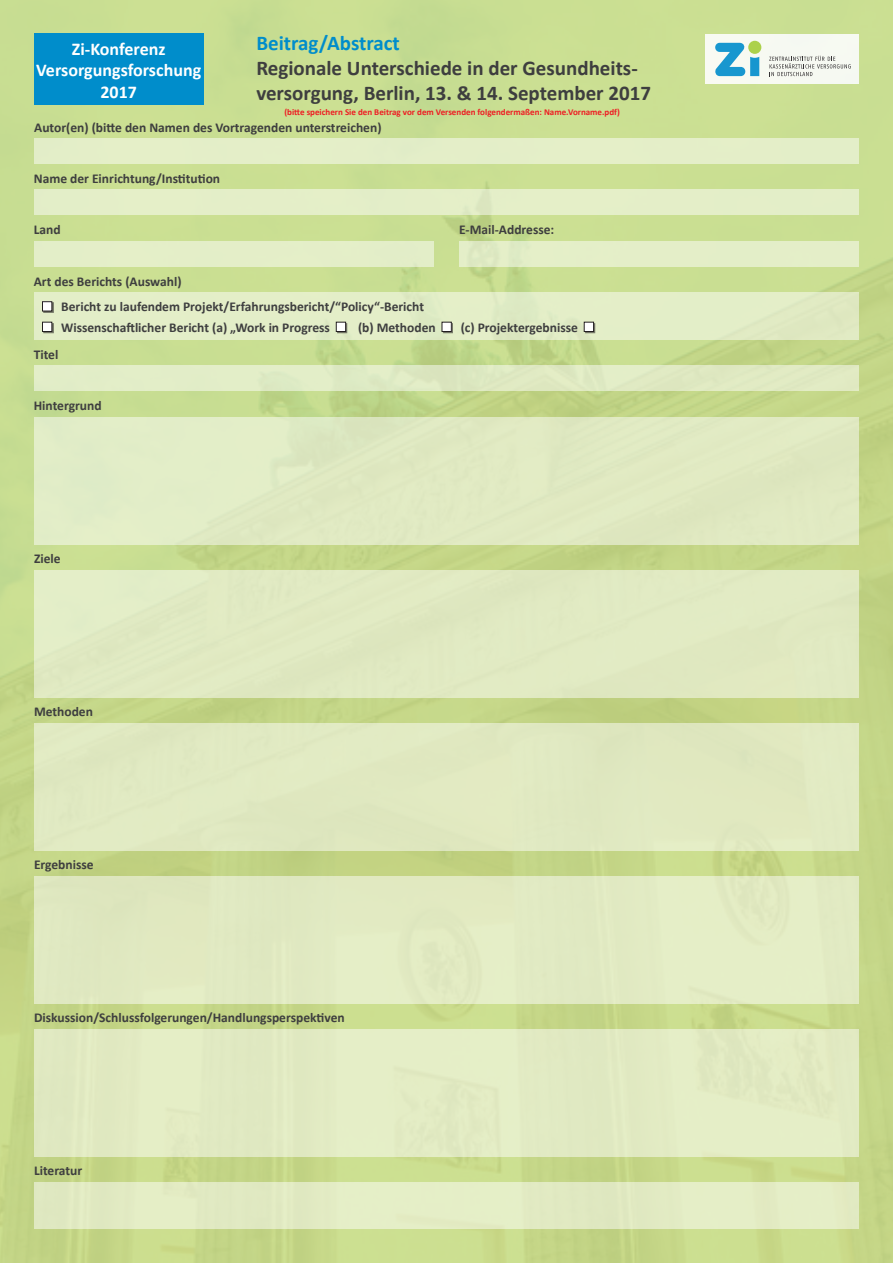
<style>
.page{position:relative;width:893px;height:1263px;background:#fff}
.page>*{position:absolute;margin:0;border:0;box-sizing:border-box;transform-origin:0 0}
.t1{font:700 21px/25.2px "Calibri";color:#3e3e3f}
.t2{font:700 21px "Calibri";color:#008dcb}
.t3{font:700 18px/21.6px "Calibri";color:#fff;text-align:center}
.t4{font:700 13.5px/25.5px "Calibri";color:#3e3e3f}
.t5{font:700 9px "Calibri";color:#ee1d23}
</style>
<div class="page">
<img style="left:0;top:0;width:893px;height:1263px">
<div style="left:34px;top:34px;width:169px;height:71px;background:#008dcb"></div>
<div style="left:34px;top:190px;width:825px;height:25px;background:#e4eec8"></div>
<div style="left:34px;top:241px;width:399px;height:25px;background:#e4eec8"></div>
<div style="left:459px;top:241px;width:400px;height:25px;background:#e4eec8"></div>
<div style="left:34px;top:366px;width:825px;height:25px;background:#e1ebc4"></div>
<div style="left:34px;top:417px;width:825px;height:127px;background:#e1eac3"></div>
<div style="left:34px;top:570px;width:825px;height:127px;background:#e1eac2"></div>
<div style="left:34px;top:723px;width:825px;height:127px;background:#e0e9c1"></div>
<div style="left:34px;top:876px;width:825px;height:127px;background:#e1eac2"></div>
<div style="left:34px;top:1029px;width:825px;height:128px;background:#e2eac3"></div>
<div style="left:34px;top:1182px;width:825px;height:47px;background:#e3ebc3"></div>
<div style="left:34px;top:293px;width:825px;height:47px;background:#e3eec8"></div>
<div style="left:43px;top:302px;width:11px;height:11px;background:#231f20;opacity:.6"></div>
<div style="left:42px;top:302px;width:10px;height:9px;background:#fff"></div>
<div style="left:42px;top:301px;width:10px;height:10px;border:1px solid #231f20"></div>
<div style="left:43px;top:323px;width:11px;height:10px;background:#54544b"></div>
<div style="left:42px;top:322px;width:10px;height:9px;background:#fff"></div>
<div style="left:42px;top:322px;width:10px;height:10px;border:1px solid #231f20"></div>
<div style="left:337px;top:323px;width:10px;height:10px;background:#707363"></div>
<div style="left:336px;top:322px;width:10px;height:9px;background:#fff"></div>
<div style="left:336px;top:322px;width:10px;height:10px;border:1px solid #231f20"></div>
<div style="left:443px;top:323px;width:10px;height:10px;background:#231f20;opacity:.6"></div>
<div style="left:442px;top:322px;width:9px;height:9px;background:#fff"></div>
<div style="left:442px;top:322px;width:9px;height:10px;border:1px solid #231f20"></div>
<div style="left:585px;top:323px;width:10px;height:10px;background:#727565"></div>
<div style="left:584px;top:322px;width:10px;height:9px;background:#fff"></div>
<div style="left:584px;top:322px;width:10px;height:10px;border:1px solid #231f20"></div>
<div style="left:34px;top:139px;width:825px;height:25px;background:#e4eec8"></div>
<h2 class="t3" style="left:36px;top:38px;width:166px">Zi-Konferenz<br>Versorgungsforschung<br>2017</h2>
<h1 class="t2" style="left:256px;top:29px;width:145px">Beitrag/Abstract</h1>
<h1 class="t1" style="left:256px;top:55px;width:396px">Regionale Unterschiede in der Gesundheits&shy;versorgung, Berlin, 13. &amp; 14. September 2017</h1>
<p class="t5" style="left:284px;top:106px;width:337px">(bitte speichern Sie den Beitrag vor dem Versenden folgendermaßen: Name.Vorname.pdf)</p>
<p class="t4" style="left:34px;top:115px;width:349px">Autor(en) (bitte den Namen des Vortragenden unterstreichen)</p>
<p class="t4" style="left:34px;top:166px;width:188px">Name der Einrichtung/Institution</p>
<p class="t4" style="left:34px;top:217px;width:28px">Land</p>
<p class="t4" style="left:459px;top:217px;width:97px">E-Mail-Addresse:</p>
<p class="t4" style="left:61px;top:268px;width:364px;text-indent:-27px">Art des Berichts (Auswahl)<br>Bericht zu laufendem Projekt/Erfahrungsbericht/“Policy“-Bericht</p>
<p class="t4" style="left:61px;top:314px;width:270px">Wissenschaftlicher Bericht (a) „Work in Progress</p>
<p class="t4" style="left:358px;top:314px;width:79px">(b) Methoden</p>
<p class="t4" style="left:461px;top:314px;width:119px">(c) Projektergebnisse</p>
<p class="t4" style="left:34px;top:342px;width:26px">Titel</p>
<p class="t4" style="left:34px;top:393px;width:69px">Hintergrund</p>
<p class="t4" style="left:34px;top:546px;width:28px">Ziele</p>
<p class="t4" style="left:34px;top:699px;width:60px">Methoden</p>
<p class="t4" style="left:34px;top:852px;width:61px">Ergebnisse</p>
<p class="t4" style="left:34px;top:1005px;width:312px">Diskussion/Schlussfolgerungen/Handlungsperspektiven</p>
<p class="t4" style="left:34px;top:1158px;width:50px">Literatur</p>
</div>
